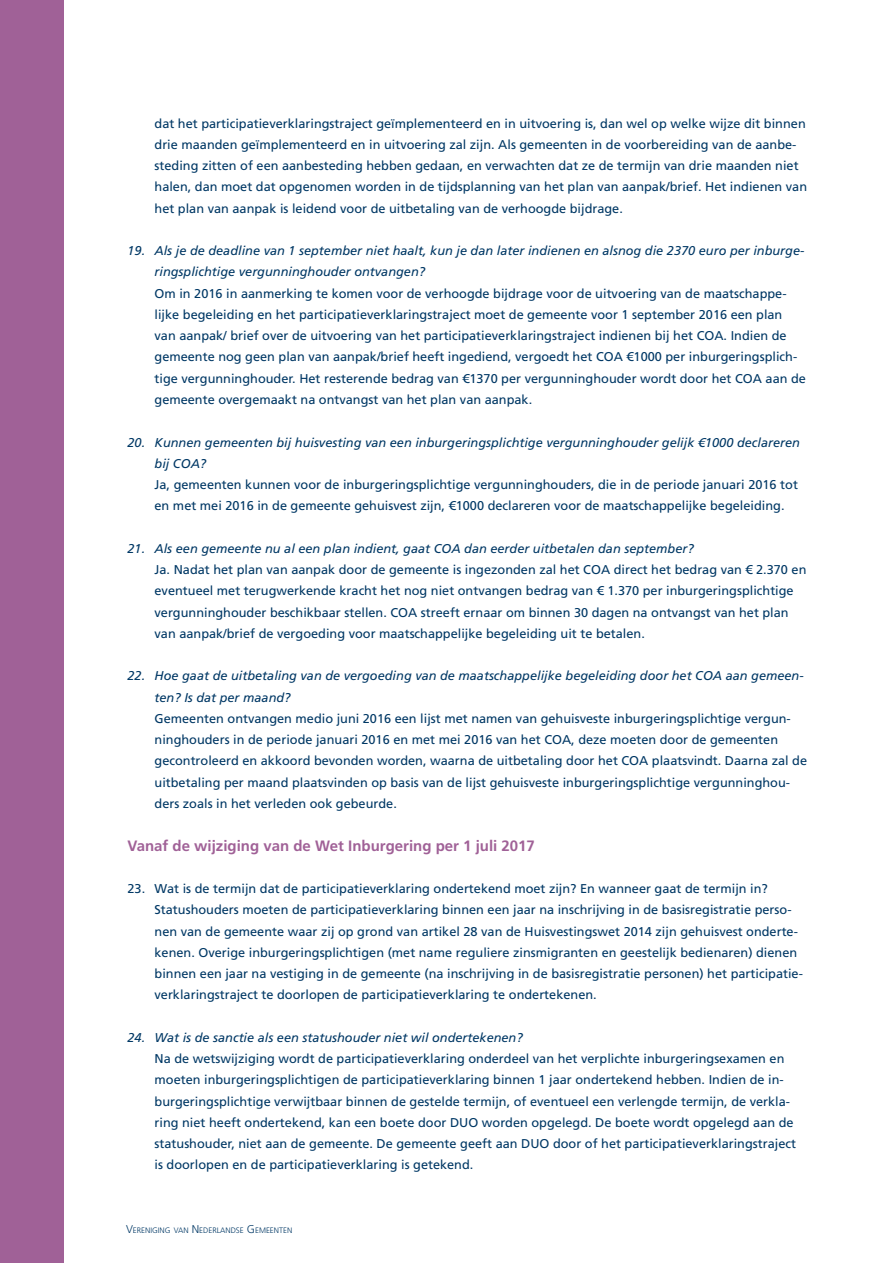
<style>
.page{position:relative;width:893px;height:1263px;background:#fff}
.page>*{position:absolute;margin:0;border:0;box-sizing:border-box;transform-origin:0 0}
._003_Tussenkop_1___1{font:700 15px "Frutiger LT Std";color:#a06197}
._005_Broodtekst___ta{font:12.75px/21.3px "Frutiger LT Std";color:#003865}
.t1{font:italic 12.75px/21.3px "Frutiger LT Std";color:#003865}
.t2{font:300 7.8px "Frutiger LT Std";color:#003865}
.s1{font-size:11.25px}
</style>
<div class="page">
<div style="left:0;top:0;width:64px;height:1263px;background:#a06197"></div>
<p class="_005_Broodtekst___ta" style="left:155px;top:113px;width:654px">dat het participatieverklaringstraject geïmplementeerd en in uitvoering is, dan wel op welke wijze dit binnen drie maanden geïmplementeerd en in uitvoering zal zijn. Als gemeenten in de voorbereiding van de aanbe&shy;steding zitten of een aanbesteding hebben gedaan, en verwachten dat ze de termijn van drie maanden niet halen, dan moet dat opgenomen worden in de tijdsplanning van het plan van aanpak/brief. Het indienen van het plan van aanpak is leidend voor de uitbetaling van de verhoogde bijdrage.</p>
<p class="t1" style="left:155px;top:240px;width:651px;text-indent:-27px">19. Als je de deadline van 1 september niet haalt, kun je dan later indienen en alsnog die 2370 euro per inburge&shy;ringsplichtige vergunninghouder ontvangen?</p>
<p class="_005_Broodtekst___ta" style="left:155px;top:283px;width:653px">Om in 2016 in aanmerking te komen voor de verhoogde bijdrage voor de uitvoering van de maatschappe&shy;lijke begeleiding en het participatieverklaringstraject moet de gemeente voor 1 september 2016 een plan van aanpak/ brief over de uitvoering van het participatieverklaringstraject indienen bij het COA. Indien de gemeente nog geen plan van aanpak/brief heeft ingediend, vergoedt het COA €1000 per inburgeringsplich&shy;tige vergunninghouder. Het resterende bedrag van €1370 per vergunninghouder wordt door het COA aan de gemeente overgemaakt na ontvangst van het plan van aanpak.</p>
<p class="t1" style="left:155px;top:431px;width:647px;text-indent:-27px">20. Kunnen gemeenten bij huisvesting van een inburgeringsplichtige vergunninghouder gelijk €1000 declareren bij COA?</p>
<p class="_005_Broodtekst___ta" style="left:155px;top:474px;width:645px">Ja, gemeenten kunnen voor de inburgeringsplichtige vergunninghouders, die in de periode januari 2016 tot en met mei 2016 in de gemeente gehuisvest zijn, €1000 declareren voor de maatschappelijke begeleiding.</p>
<p class="t1" style="left:128px;top:538px;width:568px">21. Als een gemeente nu al een plan indient, gaat COA dan eerder uitbetalen dan september?</p>
<p class="_005_Broodtekst___ta" style="left:155px;top:559px;width:653px">Ja. Nadat het plan van aanpak door de gemeente is ingezonden zal het COA direct het bedrag van € 2.370 en eventueel met terugwerkende kracht het nog niet ontvangen bedrag van € 1.370 per inburgeringsplichtige vergunninghouder beschikbaar stellen. COA streeft ernaar om binnen 30 dagen na ontvangst van het plan van aanpak/brief de vergoeding voor maatschappelijke begeleiding uit te betalen.</p>
<p class="t1" style="left:155px;top:665px;width:651px;text-indent:-27px">22. Hoe gaat de uitbetaling van de vergoeding van de maatschappelijke begeleiding door het COA aan gemeen&shy;ten? Is dat per maand?</p>
<p class="_005_Broodtekst___ta" style="left:155px;top:708px;width:654px">Gemeenten ontvangen medio juni 2016 een lijst met namen van gehuisveste inburgeringsplichtige vergun&shy;ninghouders in de periode januari 2016 en met mei 2016 van het COA, deze moeten door de gemeenten gecontroleerd en akkoord bevonden worden, waarna de uitbetaling door het COA plaatsvindt. Daarna zal de uitbetaling per maand plaatsvinden op basis van de lijst gehuisveste inburgeringsplichtige vergunninghou&shy;ders zoals in het verleden ook gebeurde.</p>
<p class="_003_Tussenkop_1___1" style="left:128px;top:836px;width:409px">Vanaf de wijziging van de Wet Inburgering per 1 juli 2017</p>
<p class="_005_Broodtekst___ta" style="left:128px;top:878px;width:642px">23. Wat is de termijn dat de participatieverklaring ondertekend moet zijn? En wanneer gaat de termijn in?</p>
<p class="_005_Broodtekst___ta" style="left:155px;top:899px;width:650px">Statushouders moeten de participatieverklaring binnen een jaar na inschrijving in de basisregistratie perso&shy;nen van de gemeente waar zij op grond van artikel 28 van de Huisvestingswet 2014 zijn gehuisvest onderte&shy;kenen. Overige inburgeringsplichtigen (met name reguliere zinsmigranten en geestelijk bedienaren) dienen binnen een jaar na vestiging in de gemeente (na inschrijving in de basisregistratie personen) het participatie&shy;verklaringstraject te doorlopen de participatieverklaring te ondertekenen.</p>
<p class="t1" style="left:128px;top:1027px;width:397px">24. Wat is de sanctie als een statushouder niet wil ondertekenen?</p>
<p class="_005_Broodtekst___ta" style="left:155px;top:1048px;width:643px">Na de wetswijziging wordt de participatieverklaring onderdeel van het verplichte inburgeringsexamen en moeten inburgeringsplichtigen de participatieverklaring binnen 1 jaar ondertekend hebben. Indien de in&shy;burgeringsplichtige verwijtbaar binnen de gestelde termijn, of eventueel een verlengde termijn, de verkla&shy;ring niet heeft ondertekend, kan een boete door DUO worden opgelegd. De boete wordt opgelegd aan de statushouder, niet aan de gemeente. De gemeente geeft aan DUO door of het participatieverklaringstraject is doorlopen en de participatieverklaring is getekend.</p>
<p class="t2" style="left:126px;top:1226px;width:168px"><span class="s1">V</span>ERENIGING VAN <span class="s1">N</span> EDERLANDSE <span class="s1">G</span> EMEENTEN</p>
</div>
